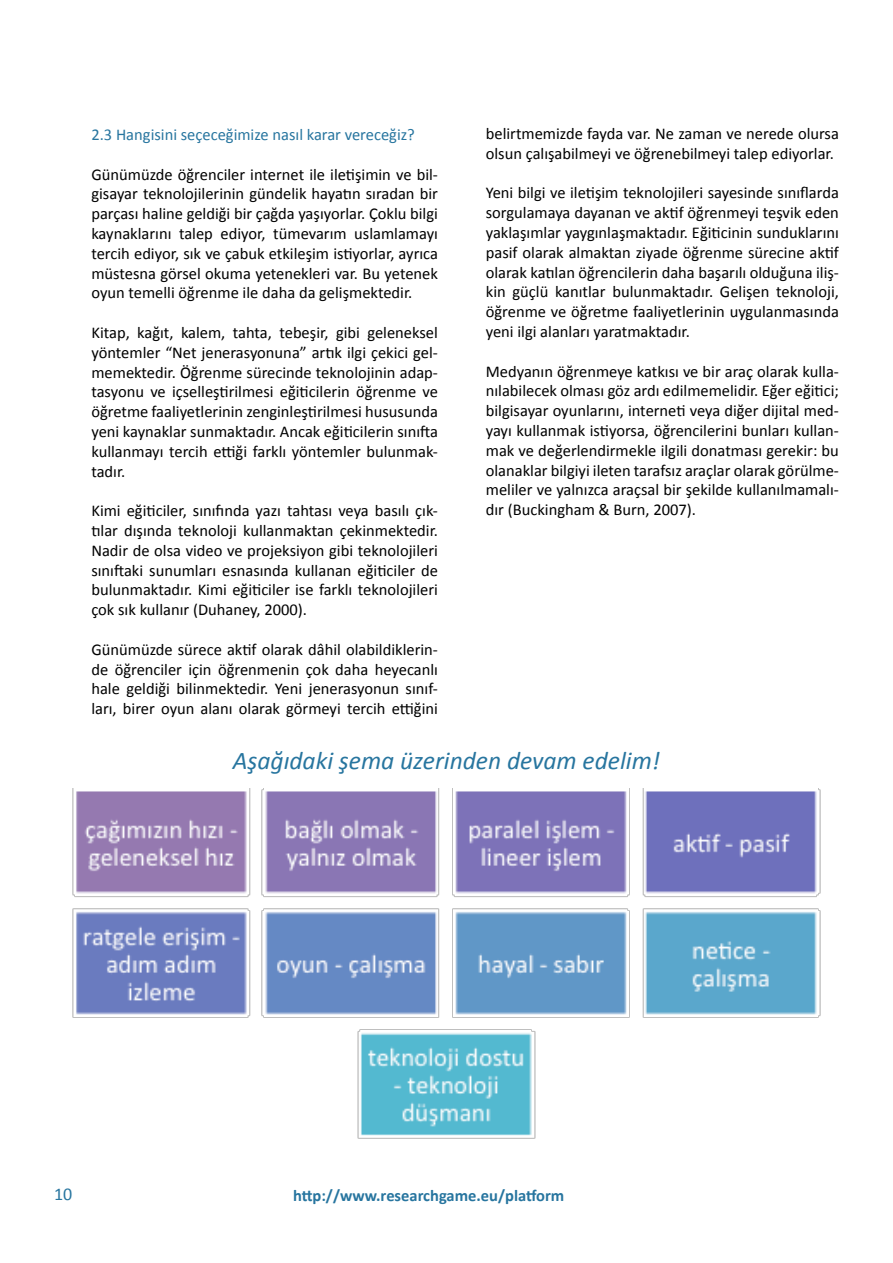
<style>
.page{position:relative;width:893px;height:1263px;background:#fff}
.page>*{position:absolute;margin:0;border:0;box-sizing:border-box;transform-origin:0 0}
.t1{font:italic 25.5px "Calibri";color:#27759f}
.t2{font:18px "Calibri";color:#27759f}
.t3{font:16.5px/19.8px "Calibri";color:#000;text-align:justify}
.t4{font:16.5px "Calibri";color:#27759f}
.t5{font:700 16.5px "Calibri";color:#27759f}
</style>
<div class="page">
<img style="left:72px;top:789px;width:749px;height:350px">
<p class="t3" style="left:486px;top:124px;width:355px">belirtmemizde fayda var. Ne zaman ve nerede olursa olsun çalışabilmeyi ve öğrenebilmeyi talep ediyorlar.</p>
<p class="t3" style="left:486px;top:183px;width:355px">Yeni bilgi ve iletişim teknolojileri sayesinde sınıflarda sorgulamaya dayanan ve aktif öğrenmeyi teşvik eden yaklaşımlar yaygınlaşmaktadır. Eğiticinin sunduklarını pasif olarak almaktan ziyade öğrenme sürecine aktif olarak katılan öğrencilerin daha başarılı olduğuna iliş&shy;kin güçlü kanıtlar bulunmaktadır. Gelişen teknoloji, öğrenme ve öğretme faaliyetlerinin uygulanmasında yeni ilgi alanları yaratmaktadır.</p>
<p class="t3" style="left:486px;top:361px;width:355px">Medyanın öğrenmeye katkısı ve bir araç olarak kulla&shy;nılabilecek olması göz ardı edilmemelidir. Eğer eğitici; bilgisayar oyunlarını, interneti veya diğer dijital med&shy;yayı kullanmak istiyorsa, öğrencilerini bunları kullan&shy;mak ve değerlendirmekle ilgili donatması gerekir: bu olanaklar bilgiyi ileten tarafsız araçlar olarak görülme&shy;meliler ve yalnızca araçsal bir şekilde kullanılmamalı&shy;dır (Buckingham &amp; Burn, 2007).</p>
<p class="t4" style="left:91px;top:124px;width:325px">2.3 Hangisini seçeceğimize nasıl karar vereceğiz?</p>
<p class="t3" style="left:91px;top:164px;width:348px">Günümüzde öğrenciler internet ile iletişimin ve bil&shy;gisayar teknolojilerinin gündelik hayatın sıradan bir parçası haline geldiği bir çağda yaşıyorlar. Çoklu bilgi kaynaklarını talep ediyor, tümevarım uslamlamayı tercih ediyor, sık ve çabuk etkileşim istiyorlar, ayrıca müstesna görsel okuma yetenekleri var. Bu yetenek oyun temelli öğrenme ile daha da gelişmektedir.</p>
<p class="t3" style="left:91px;top:323px;width:348px">Kitap, kağıt, kalem, tahta, tebeşir, gibi geleneksel yöntemler “Net jenerasyonuna” artık ilgi çekici gel&shy;memektedir. Öğrenme sürecinde teknolojinin adap&shy;tasyonu ve içselleştirilmesi eğiticilerin öğrenme ve öğretme faaliyetlerinin zenginleştirilmesi hususunda yeni kaynaklar sunmaktadır. Ancak eğiticilerin sınıfta kullanmayı tercih ettiği farklı yöntemler bulunmak&shy;tadır.</p>
<p class="t3" style="left:91px;top:501px;width:348px">Kimi eğiticiler, sınıfında yazı tahtası veya basılı çık&shy;tılar dışında teknoloji kullanmaktan çekinmektedir.<br>Nadir de olsa video ve projeksiyon gibi teknolojileri sınıftaki sunumları esnasında kullanan eğiticiler de bulunmaktadır. Kimi eğiticiler ise farklı teknolojileri çok sık kullanır (Duhaney, 2000).</p>
<p class="t3" style="left:91px;top:639px;width:348px">Günümüzde sürece aktif olarak dâhil olabildiklerin&shy;de öğrenciler için öğrenmenin çok daha heyecanlı hale geldiği bilinmektedir. Yeni jenerasyonun sınıf&shy;ları, birer oyun alanı olarak görmeyi tercih ettiğini</p>
<h1 class="t1" style="left:233px;top:743px;width:429px">Aşağıdaki şema üzerinden devam edelim!</h1>
<p class="t2" style="left:54px;top:1182px;width:20px">10</p>
<p class="t5" style="left:293px;top:1185px;width:273px">http://www.researchgame.eu/platform</p>
</div>
